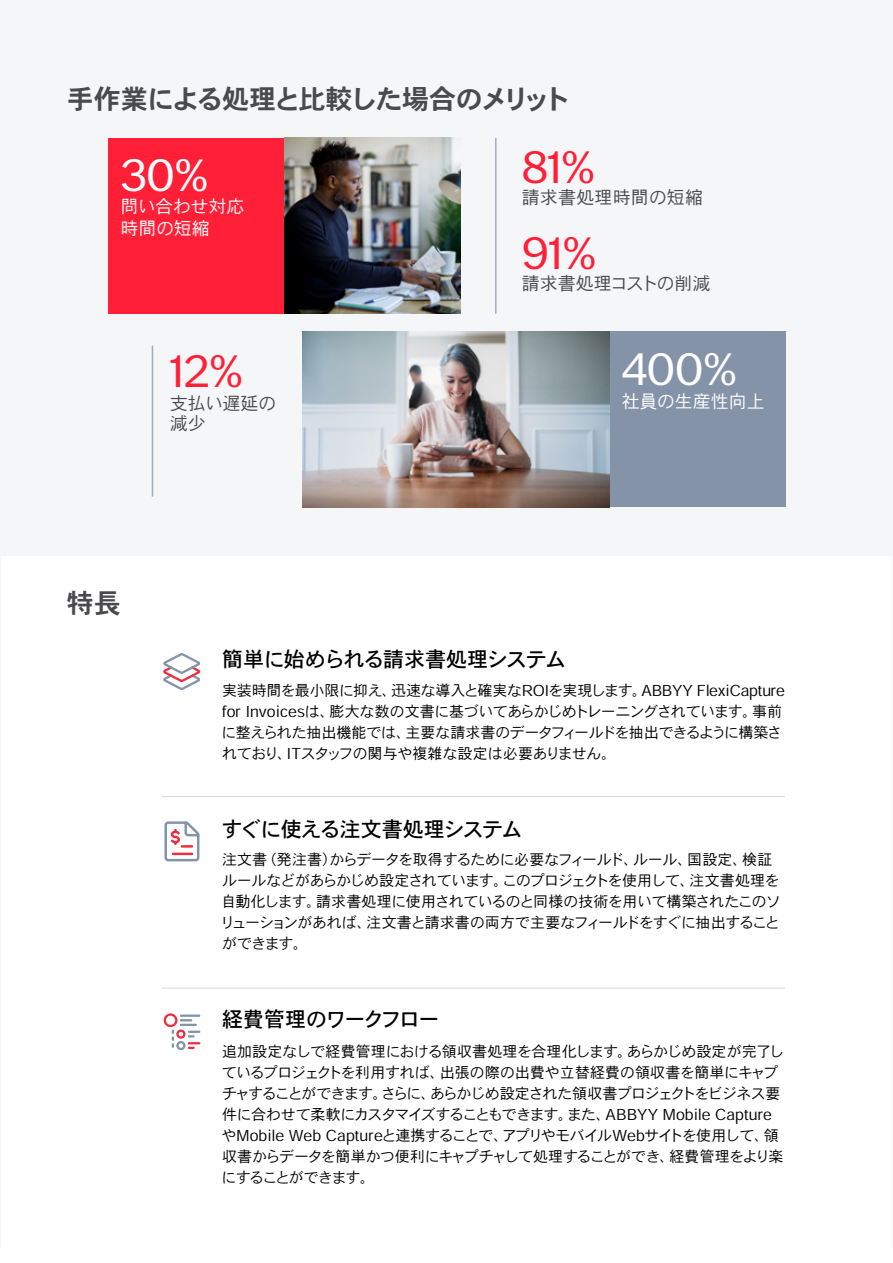
<style>
.page{position:relative;width:893px;height:1263px;background:#fff}
.page>*{position:absolute;margin:0;border:0;box-sizing:border-box;transform-origin:0 0}
.t1{font:46.5px/85.9px "Co Fo Gothic";color:#ff2038}
.t2{font:46.5px "Co Fo Gothic";color:#fff}
.t3{font:27px "Heisei Kaku Go Std W7";letter-spacing:-.045em;color:#4a4a4d}
.t4{font:21px "Heisei Kaku Go Std W5";letter-spacing:-.05em;color:#000}
.t5{font:21px "Heisei Kaku Go Std W5";letter-spacing:-.07em;color:#000}
.t6{font:18px/19.5px "Heisei Kaku Go Std W3";color:#4a4a4d}
.t7{font:18px/21px "Heisei Kaku Go Std W3";color:#fff}
.t8{font:15px/21px "Heisei Kaku Go Std W3";letter-spacing:-.03em;color:#000}
.t9{font:15px/21px "Heisei Kaku Go Std W3";letter-spacing:-.01em;color:#000}
</style>
<div class="page">
<div style="left:0;top:0;width:892px;height:1248px;background:#f5f6f8"></div>
<div style="left:2px;top:557px;width:890px;height:706px;background:#fff"></div>
<svg style="left:163px;top:653px;width:38px;height:37px"></svg>
<svg style="left:164px;top:821px;width:35px;height:40px"></svg>
<hr style="left:172px;top:853px;width:21px;height:2px;background:#ee2e3f">
<div style="left:164px;top:1013px;width:13px;height:14px;border:2px solid #ee2e3f;border-radius:50%"></div>
<div style="left:176px;top:1029px;width:9px;height:10px;border:2px solid #ee2e3f;border-radius:50%"></div>
<hr style="left:181px;top:1014px;width:18px;height:3px;background:#8593a9">
<div style="left:176px;top:1041px;width:9px;height:9px;border:2px solid #8593a9;border-radius:50%"></div>
<svg style="left:181px;top:1019px;width:18px;height:30px"></svg>
<svg style="left:172px;top:1031px;width:2px;height:16px"></svg>
<hr style="left:162px;top:796px;width:623px;height:1px;background:#6f6f71">
<hr style="left:162px;top:987px;width:623px;height:2px;background:#6f6f71">
<div style="left:610px;top:331px;width:175px;height:176px;background:#8593a9"></div>
<img style="left:302px;top:331px;width:308px;height:176px">
<div style="left:109px;top:138px;width:175px;height:176px;background:#ff2038"></div>
<img style="left:284px;top:138px;width:176px;height:176px">
<hr style="left:495px;top:138px;width:1px;height:176px;background:#8593a9">
<hr style="left:152px;top:346px;width:1px;height:151px;background:#8593a9">
<h2 class="t3" style="left:67px;top:83px;width:505px">手作業による処理と比較した場合のメリット</h2>
<h1 class="t2" style="left:120px;top:148px;width:89px">30%</h1>
<p class="t7" style="left:120px;top:196px;width:126px">問い合わせ対応時間の短縮</p>
<h1 class="t1" style="left:170px;top:328px;width:75px">12%</h1>
<p class="t6" style="left:170px;top:394px;width:108px">支払い遅延の減少</p>
<h2 class="t3" style="left:67px;top:586px;width:55px">特長</h2>
<h1 class="t1" style="left:522px;top:124px;width:76px">81%<br>91%</h1>
<p class="t6" style="left:522px;top:188px;width:183px">請求書処理時間の短縮</p>
<p class="t6" style="left:522px;top:274px;width:190px">請求書処理コストの削減</p>
<h1 class="t2" style="left:622px;top:342px;width:116px">400%</h1>
<p class="t7" style="left:622px;top:391px;width:144px">社員の生産性向上</p>
<h3 class="t4" style="left:222px;top:647px;width:345px">簡単に始められる請求書処理システム</h3>
<p class="t9" style="left:221px;top:680px;width:565px">実装時間を最小限に抑え、迅速な導入と確実なROIを実現します。ABBYY FlexiCapture for Invoicesは、膨大な数の文書に基づいてあらかじめトレーニングされています。事前に整えられた抽出機能では、主要な請求書のデータフィールドを抽出できるように構築されており、ITスタッフの関与や複雑な設定は必要ありません。</p>
<h3 class="t4" style="left:221px;top:817px;width:303px">すぐに使える注文書処理システム</h3>
<p class="t8" style="left:220px;top:849px;width:562px">注文書（発注書）からデータを取得するために必要なフィールド、ルール、国設定、検証ルールなどがあらかじめ設定されています。このプロジェクトを使用して、注文書処理を自動化します。請求書処理に使用されているのと同様の技術を用いて構築されたこのソリューションがあれば、注文書と請求書の両方で主要なフィールドをすぐに抽出することができます。</p>
<h3 class="t5" style="left:222px;top:1007px;width:219px">経費管理のワークフロー</h3>
<p class="t8" style="left:221px;top:1041px;width:564px">追加設定なしで経費管理における領収書処理を合理化します。あらかじめ設定が完了しているプロジェクトを利用すれば、出張の際の出費や立替経費の領収書を簡単にキャプチャすることができます。さらに、あらかじめ設定された領収書プロジェクトをビジネス要件に合わせて柔軟にカスタマイズすることもできます。また、ABBYY Mobile CaptureやMobile Web Captureと連携することで、アプリやモバイルWebサイトを使用して、領収書からデータを簡単かつ便利にキャプチャして処理することができ、経費管理をより楽にすることができます。</p>
</div>
